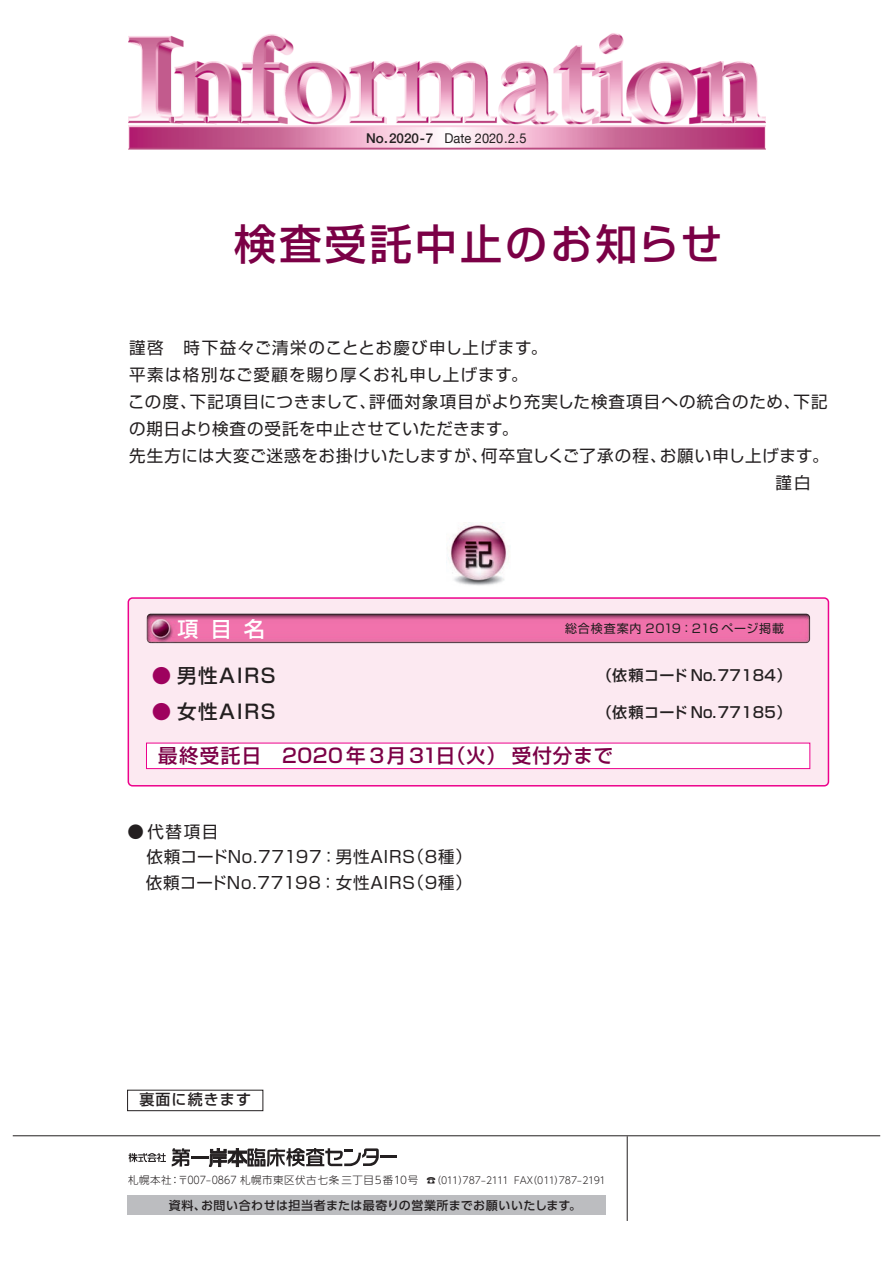
<style>
.page{position:relative;width:893px;height:1263px;background:#fff}
.page>*{position:absolute;margin:0;border:0;box-sizing:border-box;transform-origin:0 0}
.t1{font:500 42px "Shin Go Pro";letter-spacing:.075em;color:#7b0046}
.t2{font:500 21px "Shin Go Pro";color:#fff}
.t3{font:500 19.5px "Shin Go Pro";letter-spacing:.05em;color:#7b0046}
.t4{font:500 19.5px "Shin Go Pro";letter-spacing:.08em;color:#231f20}
.t5{font:16.5px/25.5px "Shin Go Pro";letter-spacing:.05em;color:#231f20}
.t6{font:16.5px "Shin Go Pro";letter-spacing:.07em;color:#231f20}
.t7{font:16.5px "Shin Go Pro";letter-spacing:.03em;color:#231f20}
.t8{font:500 15px "Shin Go Pro";letter-spacing:.03em;color:#231f20}
.t9{font:500 15px "Shin Go Pro";letter-spacing:.075em;color:#231f20}
.t10{font:13.5px "Helvetica Neue";color:#231f20;scale:.95 1}
.t11{font:12px "UD Shin Go Pro Medium 90 pv RKSJ H";letter-spacing:.04em;color:#231f20}
.t12{font:12px "Shin Go Pro";letter-spacing:.075em;color:#231f20}
.t13{font:10.5px "UD Shin Go Pro Light 90 pv RKSJ H";letter-spacing:.05em;color:#231f20}
.s1{font-weight:500}
.s2{color:#9e015e}
.s3{font-size:9.75px}
</style>
<div class="page">
<img style="left:128px;top:33px;width:638px;height:117px">
<div style="left:128px;top:598px;width:700px;height:188px;background:#fce9f1;border-radius:4px"></div>
<div style="left:128px;top:597px;width:701px;height:189px;border:2px solid #ed028c;border-radius:4px"></div>
<img style="left:446px;top:522px;width:63px;height:64px">
<img style="left:147px;top:613px;width:663px;height:30px">
<div style="left:127px;top:1090px;width:136px;height:21px;border:1px solid #231f20"></div>
<div style="left:146px;top:743px;width:664px;height:25px;background:#fff"></div>
<div style="left:146px;top:743px;width:664px;height:26px;border:1px solid #ed028c"></div>
<hr style="left:13px;top:1135px;width:867px;height:1px;background:#231f20">
<hr style="left:627px;top:1136px;width:1px;height:85px;background:#231f20">
<div style="left:128px;top:1196px;width:478px;height:19px;background:#bcbdc0"></div>
<hr style="left:380px;top:1155px;width:16px;height:3px;background:#231f20">
<svg style="left:129px;top:1153px;width:37px;height:9px"></svg>
<svg style="left:172px;top:1148px;width:207px;height:19px"></svg>
<p class="t10" style="left:366px;top:128px;width:170px"><span class="s1">No.2020-7</span> Date 2020.2.5</p>
<h1 class="t1" style="left:234px;top:210px;width:490px">検査受託中止のお知らせ</h1>
<p class="t5" style="left:129px;top:333px;width:420px">謹啓　時下益々ご清栄のこととお慶び申し上げます。</p>
<p class="t6" style="left:129px;top:361px;width:400px">平素は格別なご愛顧を賜り厚くお礼申し上げます。</p>
<p class="t5" style="left:128px;top:387px;width:701px">この度、下記項目につきまして、評価対象項目がより充実した検査項目への統合のため、下記</p>
<p class="t7" style="left:129px;top:415px;width:391px">の期日より検査の受託を中止させていただきます。</p>
<p class="t5" style="left:129px;top:441px;width:701px">先生方には大変ご迷惑をお掛けいたしますが、何卒宜しくご了承の程、お願い申し上げます。</p>
<p class="t5" style="left:775px;top:468px;width:54px">謹白　</p>
<p class="t2" style="left:178px;top:612px;width:89px">項目名</p>
<p class="t4" style="left:152px;top:659px;width:125px"><span class="s2">●</span> 男性AIRS</p>
<p class="t4" style="left:152px;top:696px;width:125px"><span class="s2">●</span> 女性AIRS</p>
<p class="t12" style="left:565px;top:618px;width:221px">総合検査案内 2019：216 ページ掲載</p>
<p class="t8" style="left:597px;top:663px;width:196px">（依頼コード No.77184）</p>
<p class="t8" style="left:597px;top:699px;width:196px">（依頼コード No.77185）</p>
<p class="t3" style="left:158px;top:740px;width:457px">最終受託日　2020年 3月31日（火）　受付分まで</p>
<p class="t5" style="left:128px;top:817px;width:338px">●代替項目<br>　依頼コードNo.77197：男性AIRS(8種)　依頼コードNo.77198：女性AIRS(9種)</p>
<p class="t9" style="left:139px;top:1087px;width:113px">裏面に続きます</p>
<p class="t13" style="left:128px;top:1171px;width:479px">札幌本社：〒007‒0867 札幌市東区伏古七条三丁目5番10号 <span class="s3">☎（011）787‒2111 FAX（011）787‒2191</span></p>
<p class="t11" style="left:169px;top:1195px;width:414px">資料、お問い合わせは担当者または最寄りの営業所までお願いいたします。</p>
</div>
